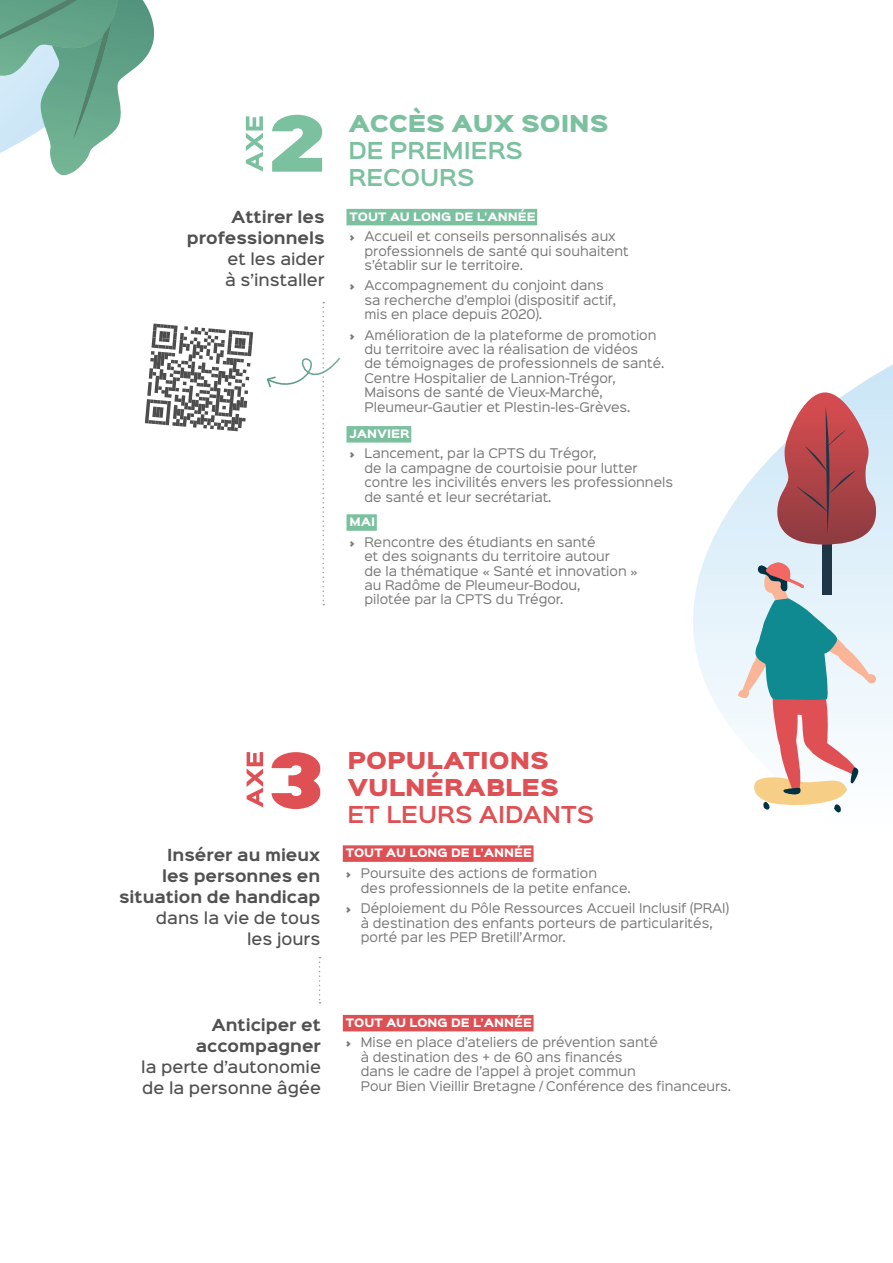
<style>
.page{position:relative;width:893px;height:1263px;background:#fff}
.page>*{position:absolute;margin:0;border:0;box-sizing:border-box;transform-origin:0 0}
.t1{font:96.6px "Camar";color:#7bc09f}
.t2{font:93.45px "Camar";color:#de5054}
.t3{font:21px/27px "Sinkin Sans 900 X Black";color:#de5054}
.t4{font:600 21px "Sinkin Sans 600";color:#7bc09f}
.t5{font:600 21px "Sinkin Sans 600";color:#de5054}
.t6{font:21px "Sinkin Sans 900 X Black";color:#7bc09f}
.t7{font:700 15px/21px "Sinkin Sans 700";color:#525151;text-align:right}
.t8{font:500 15px/21px "Sinkin Sans 500";color:#525151}
.t9{font:12px/14.4px "Sinkin Sans 400";color:#787877}
.t10{font:900 10.5px "Sinkin Sans 800";color:#fff}
.s1{font-family:"Sinkin Sans 800";font-weight:900}
</style>
<div class="page">
<svg style="left:693px;top:364px;width:200px;height:380px"></svg>
<svg style="left:246px;top:116px;width:17px;height:56px"></svg>
<div style="left:346px;top:209px;width:191px;height:16px;background:#7bc09f"></div>
<div style="left:346px;top:426px;width:65px;height:17px;background:#7bc09f"></div>
<div style="left:346px;top:514px;width:31px;height:17px;background:#7bc09f"></div>
<svg style="left:319px;top:957px;width:2px;height:46px"></svg>
<svg style="left:247px;top:752px;width:16px;height:55px"></svg>
<div style="left:343px;top:845px;width:190px;height:17px;background:#de5054"></div>
<div style="left:343px;top:1015px;width:190px;height:16px;background:#de5054"></div>
<svg style="left:145px;top:324px;width:108px;height:107px"></svg>
<svg style="left:266px;top:302px;width:74px;height:303px"></svg>
<div style="left:822px;top:497px;width:10px;height:98px;background:#1f3647"></div>
<svg style="left:777px;top:392px;width:99px;height:152px"></svg>
<svg style="left:0;top:0;width:155px;height:176px"></svg>
<svg style="left:737px;top:562px;width:140px;height:251px"></svg>
<h1 class="t1" style="left:270px;top:86px;width:55px">2</h1>
<p class="t7" style="left:187px;top:208px;width:139px">Attirer les professionnels</p>
<p class="t8" style="left:225px;top:247px;width:101px">et les aider à s’installer</p>
<h3 class="t6" style="left:348px;top:112px;width:261px">ACCÈS AUX SOINS</h3>
<h3 class="t4" style="left:348px;top:132px;width:176px">DE PREMIERS</h3>
<h3 class="t4" style="left:348px;top:159px;width:127px">RECOURS</h3>
<p class="t10" style="left:349px;top:211px;width:188px">TOUT AU LONG DE L’ANNÉE</p>
<p class="t9" style="left:364px;top:228px;width:266px;text-indent:-15px"><span class="s1">›</span> Accueil et conseils personnalisés aux professionnels de santé qui souhaitent s’établir sur le territoire.</p>
<p class="t9" style="left:364px;top:277px;width:253px;text-indent:-15px"><span class="s1">›</span> Accompagnement du conjoint dans sa recherche d’emploi (dispositif actif, mis en place depuis 2020).</p>
<p class="t9" style="left:364px;top:327px;width:302px;text-indent:-15px"><span class="s1">›</span> Amélioration de la plateforme de promotion du territoire avec la réalisation de vidéos<br>de témoignages de professionnels de santé.<br>Centre Hospitalier de Lannion-Trégor, Maisons de santé de Vieux-Marché, Pleumeur-Gautier et Plestin-les-Grèves.</p>
<p class="t10" style="left:349px;top:428px;width:62px">JANVIER</p>
<p class="t9" style="left:364px;top:445px;width:310px;text-indent:-15px"><span class="s1">›</span> Lancement, par la CPTS du Trégor,<br>de la campagne de courtoisie pour lutter contre les incivilités envers les professionnels de santé et leur secrétariat.</p>
<p class="t10" style="left:349px;top:516px;width:27px">MAI</p>
<p class="t9" style="left:364px;top:534px;width:275px;text-indent:-15px"><span class="s1">›</span> Rencontre des étudiants en santé<br>et des soignants du territoire autour<br>de la thématique « Santé et innovation » au Radôme de Pleumeur-Bodou,<br>pilotée par la CPTS du Trégor.</p>
<h2 class="t2" style="left:270px;top:724px;width:54px">3</h2>
<p class="t7" style="left:119px;top:845px;width:203px">Insérer au mieux<br>les personnes en situation de handicap</p>
<p class="t8" style="left:156px;top:906px;width:166px;text-align:right">dans la vie de tous les jours</p>
<h3 class="t3" style="left:347px;top:748px;width:213px">POPULATIONS<br>VULNÉRABLES</h3>
<h3 class="t5" style="left:347px;top:796px;width:248px">ET LEURS AIDANTS</h3>
<p class="t10" style="left:346px;top:847px;width:188px">TOUT AU LONG DE L’ANNÉE</p>
<p class="t9" style="left:361px;top:864px;width:272px;line-height:15px;text-indent:-15px"><span class="s1">›</span> Poursuite des actions de formation<br>des professionnels de la petite enfance.</p>
<p class="t9" style="left:361px;top:900px;width:370px;text-indent:-15px"><span class="s1">›</span> Déploiement du Pôle Ressources Accueil Inclusif (PRAI) à destination des enfants porteurs de particularités, porté par les PEP Bretill’Armor.</p>
<p class="t7" style="left:196px;top:1015px;width:127px">Anticiper et accompagner</p>
<p class="t8" style="left:141px;top:1055px;width:181px">la perte d’autonomie de la personne âgée</p>
<p class="t10" style="left:346px;top:1017px;width:188px">TOUT AU LONG DE L’ANNÉE</p>
<p class="t9" style="left:361px;top:1034px;width:372px;text-indent:-15px"><span class="s1">›</span> Mise en place d’ateliers de prévention santé<br>à destination des + de 60 ans financés<br>dans le cadre de l’appel à projet commun<br>Pour Bien Vieillir Bretagne / Conférence des financeurs.</p>
</div>
